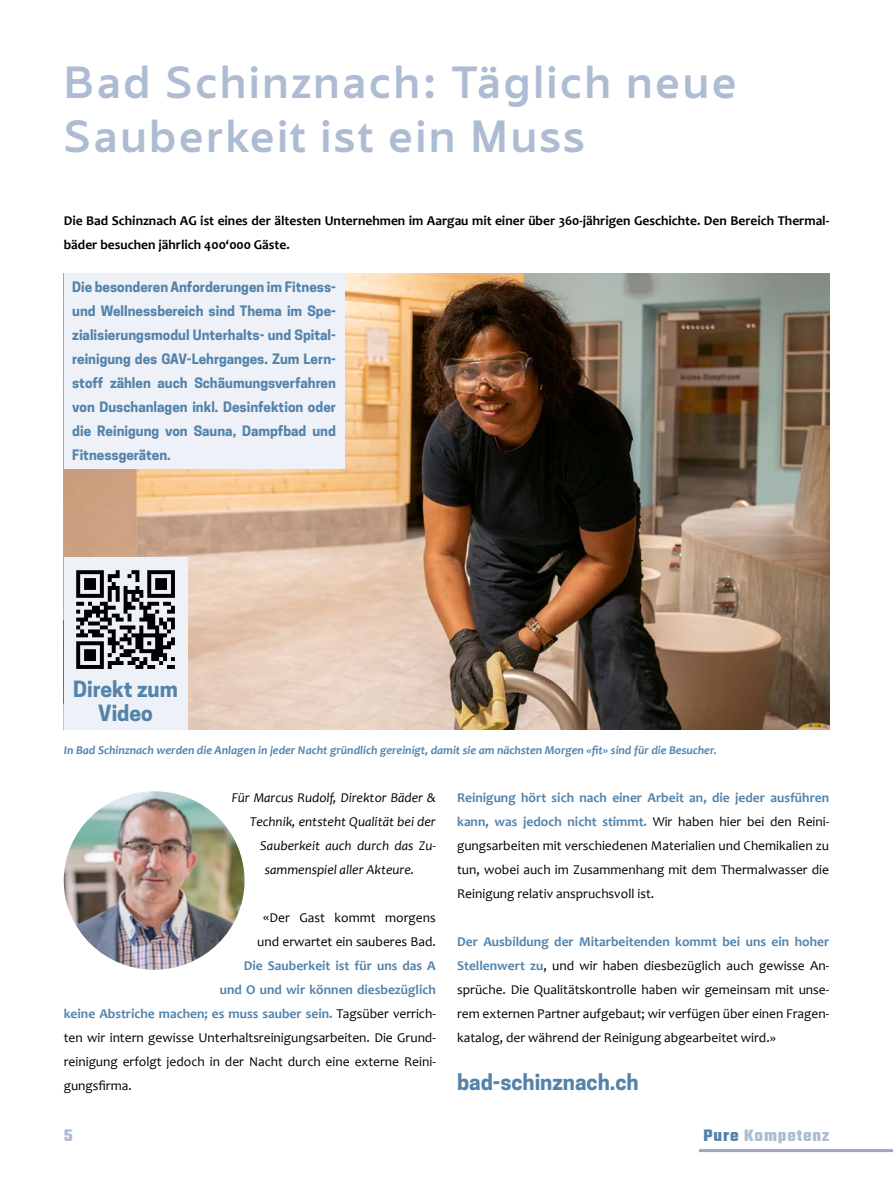
<style>
.page{position:relative;width:893px;height:1191px;background:#fff}
.page>*{position:absolute;margin:0;border:0;box-sizing:border-box;transform-origin:0 0}
.t1{font:600 45px/54px "Avram Sans";letter-spacing:.05em;color:#adbcd2}
.t2{font:700 21px/24px "Cooper Hewitt";color:#5383ab;text-align:center}
.t3{font:700 18px "Teko";letter-spacing:.05em;color:#adbcd2}
.t4{font:13.5px/24px "Candara";color:#000;text-align:justify}
.t5{font:700 13.5px/24px "Cooper Hewitt";color:#5383ab;text-align:justify}
.t6{font:700 13.5px/24px "Candara";color:#000}
.t7{font:italic 13.5px "Candara";color:#000}
.t8{font:700 13.5px "Candara";color:#5383ab}
.t9{font:italic 700 12px "Candara";color:#5383ab}
.s1{font-weight:400;color:#000}
.s2{font-weight:700;color:#5383ab}
.s3{color:#5383ab}
</style>
<div class="page">
<hr style="left:699px;top:1149px;width:194px;height:3px;background:#9fa5c3">
<img style="left:64px;top:791px;width:180px;height:178px">
<img style="left:64px;top:273px;width:765px;height:456px">
<div style="left:64px;top:273px;width:280px;height:196px;background:#eef1f7"></div>
<div style="left:64px;top:557px;width:123px;height:172px;background:#eef1f7"></div>
<svg style="left:76px;top:570px;width:99px;height:99px"></svg>
<h1 class="t1" style="left:64px;top:55px;width:674px">Bad Schinznach: Täglich neue<br>Sauberkeit ist ein Muss</h1>
<p class="t6" style="left:64px;top:209px;width:767px">Die Bad Schinznach AG ist eines der ältesten Unternehmen im Aargau mit einer über 360-jährigen Geschichte. Den Bereich Thermal&shy;bäder besuchen jährlich 400‘000 Gäste.</p>
<p class="t5" style="left:72px;top:275px;width:265px">Die besonderen Anforderungen im Fitness&shy;und Wellnessbereich sind Thema im Spe&shy;zialisierungsmodul Unterhalts- und Spital&shy;reinigung des GAV-Lehrganges. Zum Lern&shy;stoff zählen auch Schäumungsverfahren von Duschanlagen inkl. Desinfektion oder die Reinigung von Sauna, Dampfbad und Fitnessgeräten.</p>
<h2 class="t2" style="left:73px;top:677px;width:106px">Direkt zum<br>Video</h2>
<p class="t9" style="left:64px;top:742px;width:655px">In Bad Schinznach werden die Anlagen in jeder Nacht gründlich gereinigt, damit sie am nächsten Morgen «fit» sind für die Besucher.</p>
<p class="t7" style="left:232px;top:789px;width:205px">Für Marcus Rudolf, Direktor Bäder &amp;</p>
<p class="t7" style="left:250px;top:813px;width:188px">Technik, entsteht Qualität bei der</p>
<p class="t7" style="left:260px;top:837px;width:177px">Sauberkeit auch durch das Zu-</p>
<p class="t7" style="left:265px;top:861px;width:151px">sammenspiel aller Akteure.</p>
<p class="t4" style="left:257px;top:905px;width:180px;text-align:center">«Der Gast kommt morgens und erwartet ein sauberes Bad.</p>
<p class="t8" style="left:244px;top:957px;width:194px">Die Sauberkeit ist für uns das A</p>
<p class="t8" style="left:220px;top:981px;width:218px">und O und wir können diesbezüglich</p>
<p class="t8" style="left:64px;top:1005px;width:374px">keine Abstriche machen; es muss sauber sein. <span class="s1">Tagsüber verrich-</span></p>
<p class="t4" style="left:64px;top:1025px;width:374px">ten wir intern gewisse Unterhaltsreinigungsarbeiten. Die Grund-</p>
<p class="t4" style="left:64px;top:1049px;width:374px">reinigung erfolgt jedoch in der Nacht durch eine externe Reini-</p>
<p class="t4" style="left:64px;top:1073px;width:69px">gungsfirma.</p>
<p class="t4" style="left:457px;top:785px;width:374px"><span class="s2">Reinigung hört sich nach einer Arbeit an, die jeder ausführen kann, was jedoch nicht stimmt.</span> Wir haben hier bei den Reini&shy;gungsarbeiten mit verschiedenen Materialien und Chemikalien zu tun, wobei auch im Zusammenhang mit dem Thermalwasser die Reinigung relativ anspruchsvoll ist.</p>
<p class="t4" style="left:457px;top:929px;width:374px"><span class="s2">Der Ausbildung der Mitarbeitenden kommt bei uns ein hoher Stellenwert zu</span>, und wir haben diesbezüglich auch gewisse An&shy;sprüche. Die Qualitätskontrolle haben wir gemeinsam mit unse&shy;rem externen Partner aufgebaut; wir verfügen über einen Fragen&shy;katalog, der während der Reinigung abgearbeitet wird.»</p>
<h2 class="t2" style="left:457px;top:1070px;width:183px">bad-schinznach.ch</h2>
<h3 class="t3" style="left:64px;top:1123px;width:10px">5</h3>
<h3 class="t3" style="left:704px;top:1123px;width:127px"><span class="s3">Pure</span> Kompetenz</h3>
</div>
